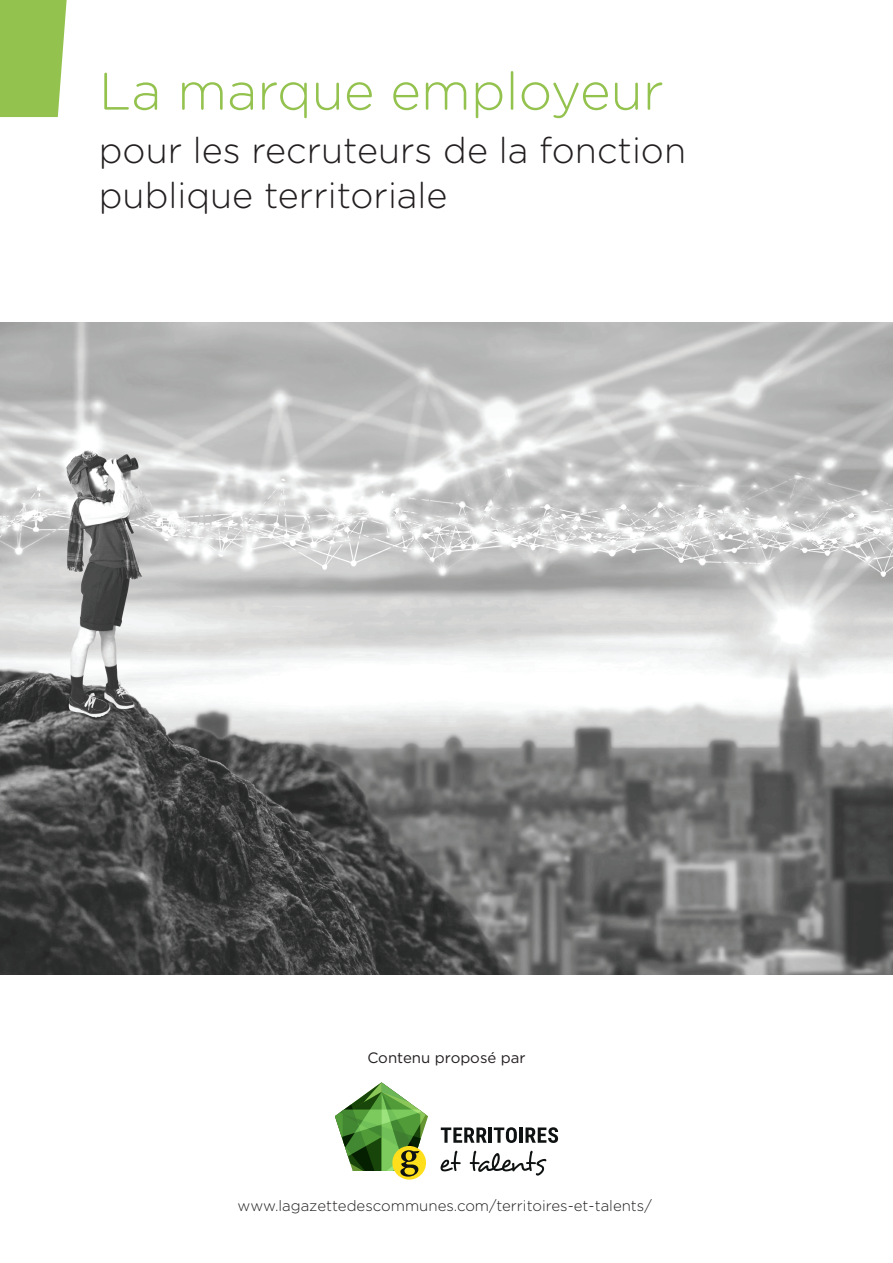
<style>
.page{position:relative;width:893px;height:1263px;background:#fff}
.page>*{position:absolute;margin:0;border:0;box-sizing:border-box;transform-origin:0 0}
.t1{font:300 52.5px "Gotham Rounded";color:#94c24e}
.t2{font:300 36px/45px "Gotham Rounded";color:#231f20}
.t3{font:300 15px "Gotham Rounded";color:#231f20}
.t4{font:15px "Gotham";color:#231f20}
</style>
<div class="page">
<img style="left:0;top:323px;width:893px;height:652px">
<svg style="left:441px;top:1127px;width:46px;height:16px"></svg>
<hr style="left:489px;top:1127px;width:3px;height:16px;background:#0f1212">
<svg style="left:494px;top:1127px;width:23px;height:16px"></svg>
<hr style="left:519px;top:1127px;width:4px;height:16px;background:#0f1212">
<svg style="left:525px;top:1127px;width:33px;height:16px"></svg>
<svg style="left:440px;top:1151px;width:21px;height:20px"></svg>
<svg style="left:470px;top:1151px;width:76px;height:24px"></svg>
<div style="left:392px;top:1146px;width:34px;height:33px;background:#ffdf1b;border-radius:50%"></div>
<svg style="left:335px;top:1082px;width:93px;height:95px"></svg>
<svg style="left:0;top:0;width:67px;height:117px;background:#9bc65a"></svg>
<h1 class="t1" style="left:99px;top:56px;width:566px">La marque employeur</h1>
<h2 class="t2" style="left:99px;top:126px;width:589px">pour les recruteurs de la fonction publique territoriale</h2>
<p class="t4" style="left:367px;top:1048px;width:160px">Contenu proposé par</p>
<p class="t3" style="left:238px;top:1196px;width:416px">www.lagazettedescommunes.com/territoires-et-talents/</p>
</div>
